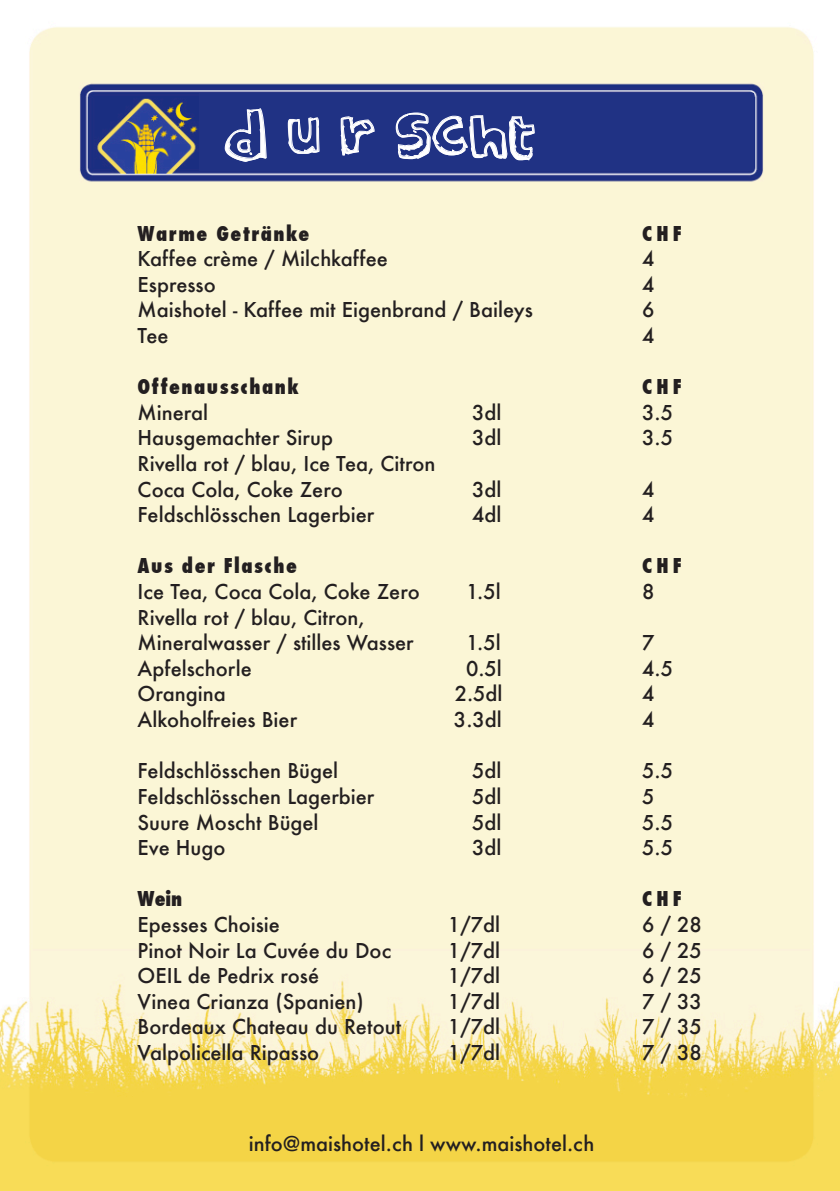
<style>
.page{position:relative;width:840px;height:1191px;background:#fff}
.page>*{position:absolute;margin:0;border:0;box-sizing:border-box;transform-origin:0 0}
.t1{font:38px "STARGUIDES";color:#fff}
.t2{font:500 20px/25.6px "Futura";color:#231f20}
.t3{font:800 condensed 20px "Futura";letter-spacing:.075em;color:#231f20}
</style>
<div class="page">
<img style="left:0;top:27px;width:839px;height:1164px">
<div style="left:199px;top:93px;width:554px;height:78px;background:#203284"></div>
<svg style="left:224px;top:108px;width:43px;height:54px"></svg>
<svg style="left:287px;top:117px;width:33px;height:37px"></svg>
<svg style="left:340px;top:116px;width:35px;height:40px"></svg>
<svg style="left:395px;top:112px;width:140px;height:49px"></svg>
<h1 class="t1" style="left:224px;top:97px;width:313px">d u r scht</h1>
<p class="t3" style="left:137px;top:219px;width:173px">Warme Getränke</p>
<p class="t3" style="left:641px;top:219px;width:41px">CHF</p>
<p class="t2" style="left:137px;top:246px;width:252px">Kaffee crème / Milchkaffee</p>
<p class="t2" style="left:641px;top:246px;width:14px">4</p>
<p class="t2" style="left:137px;top:271px;width:80px">Espresso</p>
<p class="t2" style="left:641px;top:271px;width:14px">4</p>
<p class="t2" style="left:137px;top:297px;width:396px">Maishotel - Kaffee mit Eigenbrand / Baileys</p>
<p class="t2" style="left:641px;top:297px;width:14px">6</p>
<p class="t2" style="left:137px;top:322px;width:32px">Tee</p>
<p class="t2" style="left:641px;top:322px;width:14px">4</p>
<p class="t3" style="left:137px;top:373px;width:162px">Offenausschank</p>
<p class="t3" style="left:641px;top:373px;width:41px">CHF</p>
<p class="t2" style="left:137px;top:399px;width:72px">Mineral</p>
<p class="t2" style="left:471px;top:399px;width:31px">3dl</p>
<p class="t2" style="left:641px;top:399px;width:32px">3.5</p>
<p class="t2" style="left:137px;top:425px;width:197px">Hausgemachter Sirup</p>
<p class="t2" style="left:471px;top:425px;width:31px">3dl</p>
<p class="t2" style="left:641px;top:425px;width:32px">3.5</p>
<p class="t2" style="left:137px;top:450px;width:299px">Rivella rot / blau, Ice Tea, Citron<br>Coca Cola, Coke Zero</p>
<p class="t2" style="left:471px;top:476px;width:31px">3dl</p>
<p class="t2" style="left:641px;top:476px;width:14px">4</p>
<p class="t2" style="left:137px;top:502px;width:238px">Feldschlösschen Lagerbier</p>
<p class="t2" style="left:471px;top:502px;width:31px">4dl</p>
<p class="t2" style="left:641px;top:502px;width:14px">4</p>
<p class="t3" style="left:137px;top:552px;width:161px">Aus der Flasche</p>
<p class="t3" style="left:641px;top:552px;width:41px">CHF</p>
<p class="t2" style="left:137px;top:578px;width:283px">Ice Tea, Coca Cola, Coke Zero</p>
<p class="t2" style="left:465px;top:578px;width:36px">1.5l</p>
<p class="t2" style="left:641px;top:578px;width:14px">8</p>
<p class="t2" style="left:137px;top:604px;width:277px">Rivella rot / blau, Citron,<br>Mineralwasser / stilles Wasser</p>
<p class="t2" style="left:465px;top:630px;width:36px">1.5l</p>
<p class="t2" style="left:641px;top:630px;width:14px">7</p>
<p class="t2" style="left:137px;top:655px;width:116px">Apfelschorle</p>
<p class="t2" style="left:465px;top:655px;width:37px">0.5l</p>
<p class="t2" style="left:641px;top:655px;width:32px">4.5</p>
<p class="t2" style="left:137px;top:681px;width:90px">Orangina</p>
<p class="t2" style="left:454px;top:681px;width:49px">2.5dl</p>
<p class="t2" style="left:641px;top:681px;width:14px">4</p>
<p class="t2" style="left:137px;top:706px;width:161px">Alkoholfreies Bier</p>
<p class="t2" style="left:453px;top:706px;width:49px">3.3dl</p>
<p class="t2" style="left:641px;top:706px;width:14px">4</p>
<p class="t2" style="left:137px;top:758px;width:202px">Feldschlösschen Bügel</p>
<p class="t2" style="left:471px;top:758px;width:31px">5dl</p>
<p class="t2" style="left:641px;top:758px;width:32px">5.5</p>
<p class="t2" style="left:137px;top:783px;width:238px">Feldschlösschen Lagerbier</p>
<p class="t2" style="left:471px;top:783px;width:31px">5dl</p>
<p class="t2" style="left:641px;top:783px;width:14px">5</p>
<p class="t2" style="left:137px;top:809px;width:182px">Suure Moscht Bügel</p>
<p class="t2" style="left:471px;top:809px;width:31px">5dl</p>
<p class="t2" style="left:641px;top:809px;width:32px">5.5</p>
<p class="t2" style="left:137px;top:834px;width:89px">Eve Hugo</p>
<p class="t2" style="left:471px;top:834px;width:31px">3dl</p>
<p class="t2" style="left:641px;top:834px;width:32px">5.5</p>
<p class="t3" style="left:137px;top:885px;width:46px">Wein</p>
<p class="t3" style="left:641px;top:885px;width:41px">CHF</p>
<p class="t2" style="left:137px;top:911px;width:144px">Epesses Choisie</p>
<p class="t2" style="left:447px;top:911px;width:54px">1/7dl</p>
<p class="t2" style="left:641px;top:911px;width:61px">6 / 28</p>
<p class="t2" style="left:137px;top:937px;width:255px">Pinot Noir La Cuvée du Doc</p>
<p class="t2" style="left:447px;top:937px;width:54px">1/7dl</p>
<p class="t2" style="left:641px;top:937px;width:61px">6 / 25</p>
<p class="t2" style="left:137px;top:962px;width:183px">OEIL de Pedrix rosé</p>
<p class="t2" style="left:447px;top:962px;width:54px">1/7dl</p>
<p class="t2" style="left:641px;top:962px;width:61px">6 / 25</p>
<p class="t2" style="left:137px;top:988px;width:227px">Vinea Crianza (Spanien)</p>
<p class="t2" style="left:447px;top:988px;width:54px">1/7dl</p>
<p class="t2" style="left:641px;top:988px;width:61px">7 / 33</p>
<p class="t2" style="left:137px;top:1014px;width:265px">Bordeaux Chateau du Retout</p>
<p class="t2" style="left:447px;top:1014px;width:54px">1/7dl</p>
<p class="t2" style="left:641px;top:1014px;width:61px">7 / 35</p>
<p class="t2" style="left:137px;top:1039px;width:183px">Valpolicella Ripasso</p>
<p class="t2" style="left:447px;top:1039px;width:54px">1/7dl</p>
<p class="t2" style="left:641px;top:1039px;width:61px">7 / 38</p>
<p class="t2" style="left:249px;top:1130px;width:347px">info@maishotel.ch l www.maishotel.ch</p>
</div>
